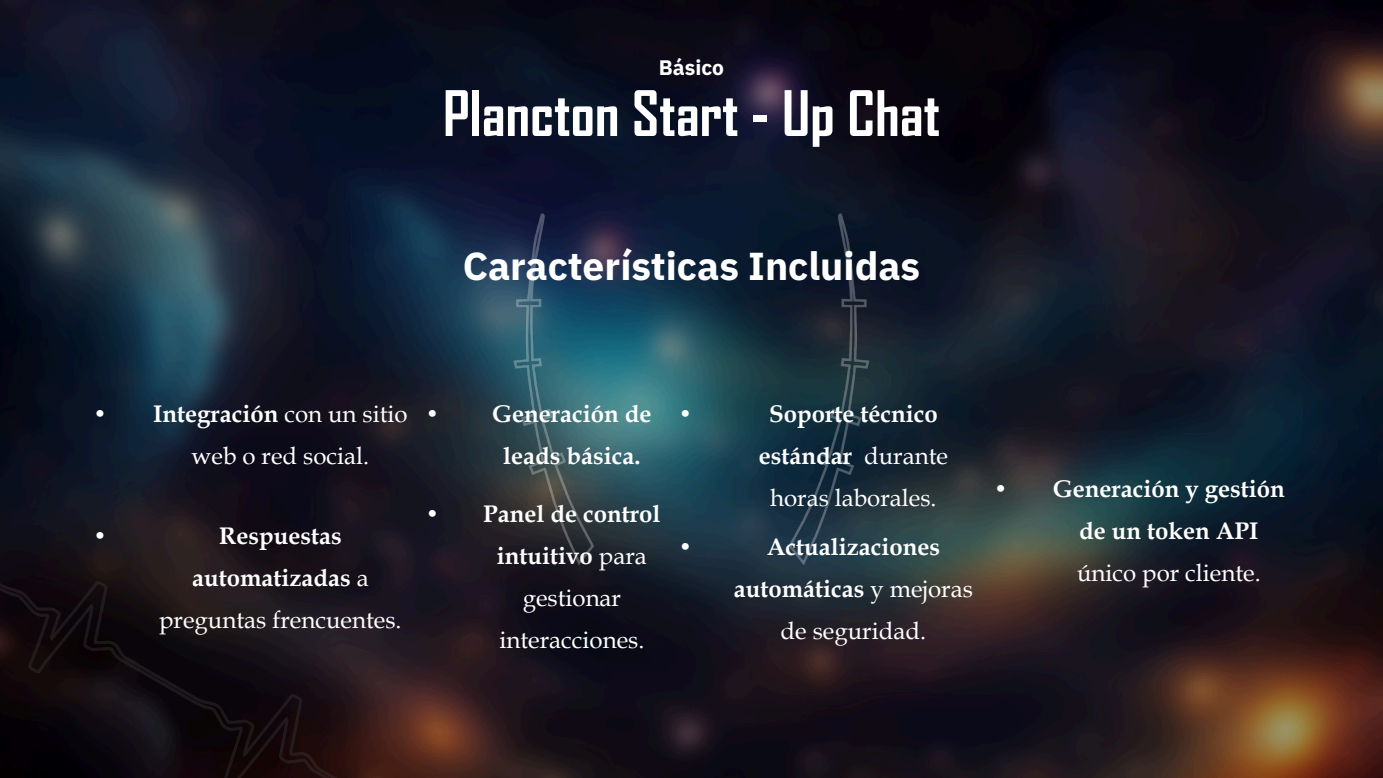
<style>
.page{position:relative;width:1383px;height:778px;background:#fff}
.page>*{position:absolute;margin:0;border:0;box-sizing:border-box;transform-origin:0 0}
.t1{font:700 60px "Agency FB";color:#fff}
.t2{font:700 39px "IBM Plex Sans";color:#fff}
.t3{font:700 24px/42px "Book Antiqua";color:#fff;text-align:center}
.t4{font:24px/42px "Book Antiqua";color:#fff}
.t5{font:700 21px "IBM Plex Sans";color:#fff}
.s1{font-weight:700}
.s2{font-weight:400}
</style>
<div class="page">
<img style="left:0;top:0;width:1382px;height:778px">
<svg style="left:0;top:497px;width:512px;height:281px;background:#1f1113"></svg>
<svg style="left:49px;top:491px;width:471px;height:186px;background:#1b141b"></svg>
<img style="left:513px;top:213px;width:356px;height:352px">
<p class="t5" style="left:659px;top:58px;width:67px">Básico</p>
<h1 class="t1" style="left:443px;top:90px;width:499px">Plancton Start - Up Chat</h1>
<h2 class="t2" style="left:462px;top:249px;width:459px">Características Incluidas</h2>
<p class="t4" style="left:192px;top:396px;width:218px;text-indent:-99px"><span class="s1">• Integración</span> con un sitio web o red social.</p>
<p class="t3" style="left:503px;top:395px;width:150px;text-align:left;text-indent:-78px">• Generación de leads básica.</p>
<p class="t3" style="left:425px;top:495px;width:237px">• Panel de control</p>
<p class="t3" style="left:497px;top:537px;width:151px">intuitivo <span class="s2">para</span></p>
<p class="t4" style="left:522px;top:579px;width:100px">gestionar</p>
<p class="t4" style="left:499px;top:621px;width:146px">interacciones.</p>
<p class="t3" style="left:93px;top:517px;width:16px">•</p>
<p class="t3" style="left:159px;top:517px;width:244px">Respuestas automatizadas <span class="s2">a preguntas frencuentes.</span></p>
<p class="t3" style="left:678px;top:395px;width:16px">•</p>
<p class="t3" style="left:758px;top:395px;width:191px">Soporte técnico estándar <span class="s2">durante horas laborales.</span></p>
<p class="t3" style="left:678px;top:528px;width:16px">•</p>
<p class="t3" style="left:734px;top:528px;width:241px">Actualizaciones automáticas <span class="s2">y mejoras de seguridad.</span></p>
<p class="t3" style="left:1079px;top:470px;width:207px;text-align:left;text-indent:-86px">• Generación y gestión de un token API</p>
<p class="t4" style="left:1077px;top:554px;width:185px">único por cliente.</p>
</div>
